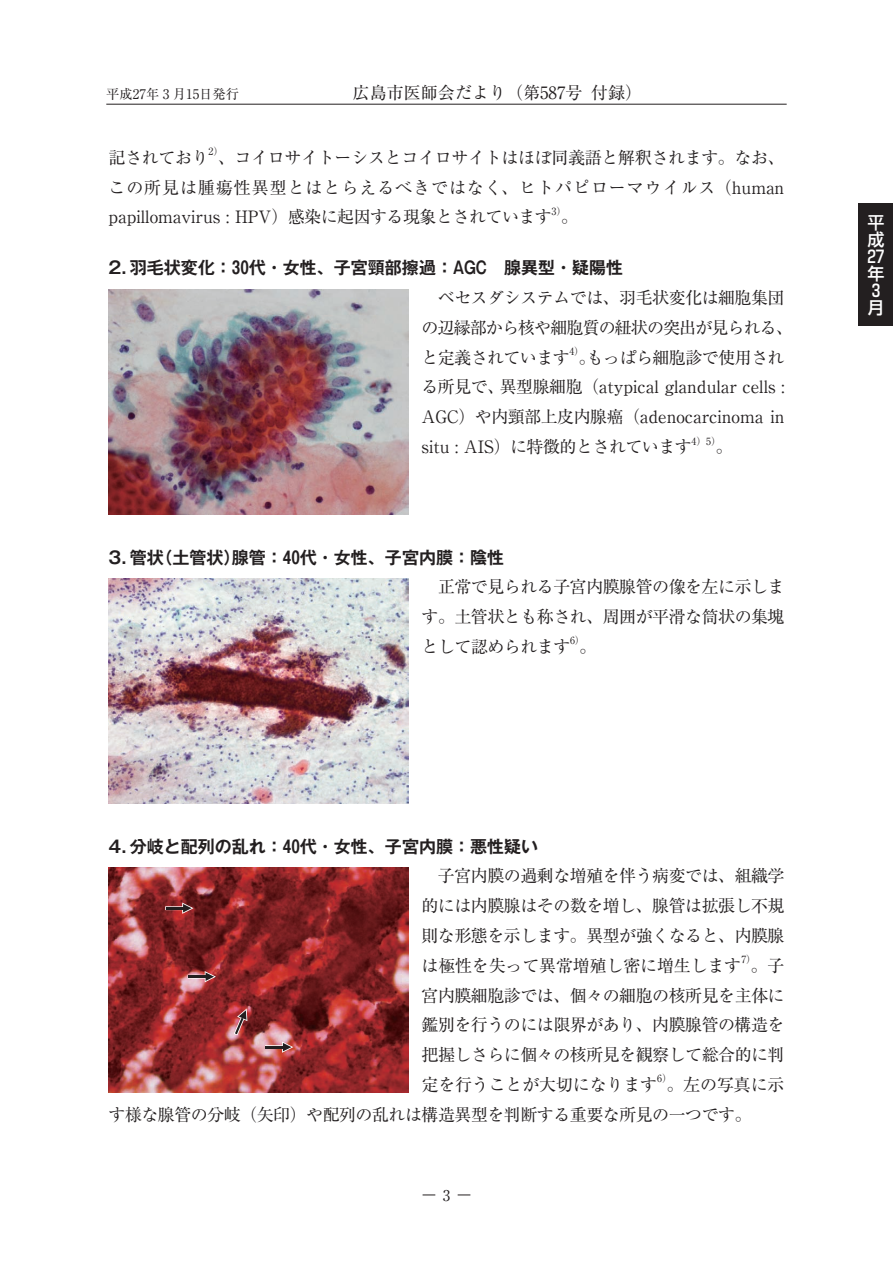
<style>
.page{position:relative;width:893px;height:1263px;background:#fff}
.page>*{position:absolute;margin:0;border:0;box-sizing:border-box;transform-origin:0 0}
.t1{font:16.95px/29.7px "Ryumin Pro";letter-spacing:-.03em;color:#231f20;text-align:justify}
.t2{font:700 16.95px "Gothic MB101 Pro De";color:#231f20}
.t3{font:16.95px "Ryumin Pro";color:#231f20}
.t4{font:500 16.95px/17px "Shin Go Pro";color:#fff}
.t5{font:14.85px "Ryumin Pro";color:#231f20}
.t6{font:13.35px "Ryumin Pro";color:#231f20}
.t7{font:9.9px "Ryumin Pro";color:#231f20}
</style>
<div class="page">
<div style="left:859px;top:204px;width:34px;height:122px;background:#231f20"></div>
<hr style="left:106px;top:104px;width:681px;height:1px;background:#231f20">
<img style="left:108px;top:289px;width:301px;height:226px">
<img style="left:108px;top:578px;width:301px;height:226px">
<img style="left:108px;top:867px;width:301px;height:226px">
<svg style="left:166px;top:902px;width:29px;height:13px"></svg>
<hr style="left:188px;top:975px;width:18px;height:3px;background:#fff">
<svg style="left:189px;top:970px;width:29px;height:14px"></svg>
<svg style="left:266px;top:1040px;width:29px;height:14px"></svg>
<svg style="left:233px;top:1007px;width:15px;height:29px"></svg>
<svg style="left:423px;top:1195px;width:12px;height:1px"></svg>
<svg style="left:458px;top:1195px;width:12px;height:1px"></svg>
<p class="t6" style="left:106px;top:83px;width:134px">平成27年₃月15日発行</p>
<p class="t3" style="left:353px;top:79px;width:291px">広島市医師会だより（第587号 付録）</p>
<p class="t1" style="left:108px;top:141px;width:102px">記されており</p>
<p class="t7" style="left:209px;top:144px;width:16px">2）</p>
<p class="t1" style="left:108px;top:141px;width:678px;text-indent:110px">、コイロサイトーシスとコイロサイトはほぼ同義語と解釈されます。なお、この所見は腫瘍性異型とはとらえるべきではなく、ヒトパピローマウイルス（human papillomavirus : HPV）感染に起因する現象とされています</p>
<p class="t7" style="left:552px;top:203px;width:16px">3）</p>
<p class="t1" style="left:561px;top:201px;width:19px">。</p>
<p class="t2" style="left:108px;top:254px;width:516px">2．羽毛状変化：30代・女性、子宮頸部擦過：AGC　腺異型・疑陽性</p>
<p class="t1" style="left:421px;top:282px;width:373px;text-align:left">　ベセスダシステムでは、羽毛状変化は細胞集団の辺縁部から核や細胞質の紐状の突出が見られる、と定義されています</p>
<p class="t7" style="left:569px;top:344px;width:16px">4）</p>
<p class="t1" style="left:421px;top:341px;width:365px;text-indent:157px">。もっぱら細胞診で使用される所見で、異型腺細胞（atypical glandular cells :<br>AGC）や内頸部上皮内腺癌（adenocarcinoma in situ : AIS）に特徴的とされています</p>
<p class="t7" style="left:692px;top:433px;width:31px">4）5）</p>
<p class="t1" style="left:716px;top:431px;width:19px">。</p>
<p class="t2" style="left:108px;top:543px;width:397px">3．管状（土管状）腺管：40代・女性、子宮内膜：陰性</p>
<p class="t1" style="left:421px;top:571px;width:365px">　正常で見られる子宮内膜腺管の像を左に示します。土管状とも称され、周囲が平滑な筒状の集塊として認められます</p>
<p class="t7" style="left:570px;top:633px;width:16px">6）</p>
<p class="t1" style="left:580px;top:630px;width:19px">。</p>
<p class="t2" style="left:108px;top:832px;width:431px">4．分岐と配列の乱れ：40代・女性、子宮内膜：悪性疑い</p>
<p class="t1" style="left:421px;top:860px;width:365px">　子宮内膜の過剰な増殖を伴う病変では、組織学的には内膜腺はその数を増し、腺管は拡張し不規則な形態を示します。異型が強くなると、内膜腺は極性を失って異常増殖し密に増生します</p>
<p class="t7" style="left:741px;top:952px;width:16px">7）</p>
<p class="t1" style="left:421px;top:949px;width:365px;text-indent:329px">。子宮内膜細胞診では、個々の細胞の核所見を主体に鑑別を行うのには限界があり、内膜腺管の構造を把握しさらに個々の核所見を観察して総合的に判定を行うことが大切になります</p>
<p class="t7" style="left:657px;top:1071px;width:16px">6）</p>
<p class="t1" style="left:108px;top:1068px;width:678px;text-indent:558px">。左の写真に示す様な腺管の分岐（矢印）や配列の乱れは構造異型を判断する重要な所見の一つです。</p>
<p class="t5" style="left:443px;top:1183px;width:9px">3</p>
<p class="t4" style="left:867px;top:212px;width:19px">平成<br>27年<br>3月</p>
</div>
